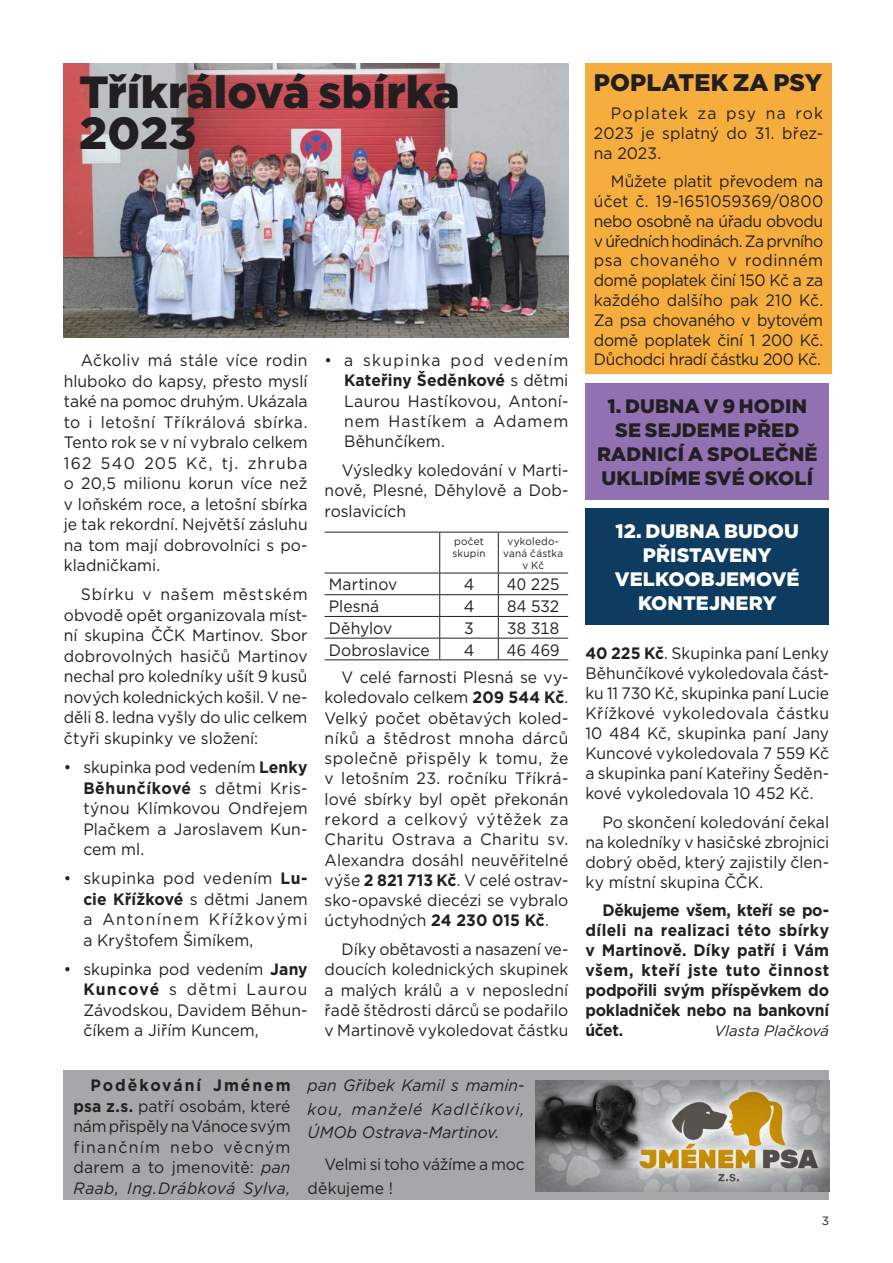
<style>
.page{position:relative;width:893px;height:1263px;background:#fff}
.page>*{position:absolute;margin:0;border:0;box-sizing:border-box;transform-origin:0 0}
.t1{font:900 45px/40.5px "Gotham";letter-spacing:.005em;color:#231f20}
.t2{font:900 24px "Gotham";letter-spacing:.005em;color:#231f20}
.t3{font:900 19.5px/24px "Gotham";letter-spacing:.005em;color:#231f20;text-align:center}
.t4{font:900 19.5px/24px "Gotham";letter-spacing:.005em;color:#fff;text-align:center}
.t5{font:16.5px/20.5px "Gotham";color:#231f20;text-align:justify;scale:.95 1}
.t6{font:700 16.5px/20px "Gotham";letter-spacing:-.015em;color:#231f20;text-align:justify;scale:.95 1}
.t7{font:italic 16.5px/23.5px "Gotham";letter-spacing:.015em;color:#231f20;text-align:justify;scale:.95 1}
.t8{font:16.5px "Gotham";letter-spacing:-.025em;color:#231f20;scale:.95 1}
.t9{font:16.5px "Gotham";letter-spacing:.02em;color:#231f20;scale:.95 1}
.t10{font:italic 15px "Gotham";color:#231f20}
.t11{font:12px "Gotham";color:#231f20}
.t12{font:10.5px/12px "Gotham";letter-spacing:.02em;color:#231f20;scale:.95 1}
.s1{font-weight:700}
.s2{font-style:italic}
</style>
<div class="page">
<div style="left:585px;top:63px;width:247px;height:311px;background:#f5ad3d"></div>
<img style="left:64px;top:64px;width:504px;height:274px">
<hr style="left:325px;top:532px;width:115px;height:1px;background:#231f20">
<hr style="left:440px;top:532px;width:58px;height:1px;background:#231f20">
<hr style="left:439px;top:532px;width:1px;height:41px;background:#231f20">
<hr style="left:498px;top:532px;width:70px;height:1px;background:#231f20">
<hr style="left:498px;top:532px;width:1px;height:41px;background:#231f20">
<hr style="left:325px;top:573px;width:115px;height:1px;background:#231f20">
<hr style="left:440px;top:573px;width:58px;height:1px;background:#231f20">
<hr style="left:498px;top:573px;width:70px;height:1px;background:#231f20">
<hr style="left:325px;top:594px;width:115px;height:1px;background:#231f20">
<hr style="left:440px;top:594px;width:58px;height:1px;background:#231f20">
<hr style="left:498px;top:594px;width:70px;height:1px;background:#231f20">
<hr style="left:325px;top:616px;width:115px;height:1px;background:#231f20">
<hr style="left:440px;top:616px;width:58px;height:1px;background:#231f20">
<hr style="left:498px;top:616px;width:70px;height:1px;background:#231f20">
<hr style="left:325px;top:638px;width:115px;height:1px;background:#231f20">
<hr style="left:440px;top:638px;width:58px;height:1px;background:#231f20">
<svg style="left:439px;top:573px;width:1px;height:86px"></svg>
<hr style="left:498px;top:638px;width:70px;height:1px;background:#231f20">
<svg style="left:498px;top:573px;width:1px;height:86px"></svg>
<hr style="left:325px;top:659px;width:115px;height:1px;background:#231f20">
<hr style="left:440px;top:659px;width:58px;height:1px;background:#231f20">
<hr style="left:498px;top:659px;width:70px;height:1px;background:#231f20">
<div style="left:585px;top:383px;width:244px;height:116px;background:#9171b2"></div>
<div style="left:585px;top:508px;width:244px;height:116px;background:#0e3c60"></div>
<div style="left:64px;top:1070px;width:765px;height:130px;background:#a6a7a9"></div>
<img style="left:535px;top:1080px;width:294px;height:111px">
<h1 class="t1" style="left:79px;top:71px;width:382px">Tříkrálová sbírka<br>2023</h1>
<h2 class="t2" style="left:594px;top:66px;width:230px">POPLATEK ZA PSY</h2>
<p class="t5" style="left:594px;top:103px;width:243px;line-height:19.8px;text-indent:17px">Poplatek za psy na rok 2023 je splatný do 31. břez&shy;na 2023.</p>
<p class="t5" style="left:594px;top:171px;width:243px;line-height:19.8px;text-indent:17px">Můžete platit převodem na účet č. 19-1651059369/0800 nebo osobně na úřadu obvodu v úředních hodinách. Za prvního psa chovaného v rodinném domě poplatek činí 150 Kč a za každého dalšího pak 210 Kč.<br>Za psa chovaného v bytovém domě poplatek činí 1 200 Kč.</p>
<p class="t9" style="left:81px;top:350px;width:240px">Ačkoliv má stále více rodin</p>
<p class="t8" style="left:594px;top:349px;width:240px">Důchodci hradí částku 200 Kč.</p>
<p class="t5" style="left:64px;top:370px;width:258px">hluboko do kapsy, přesto myslí také na pomoc druhým. Ukázala to i letošní Tříkrálová sbírka.<br>Tento rok se v ní vybralo celkem 162 540 205 Kč, tj. zhruba o 20,5 milionu korun více než v loňském roce, a letošní sbírka je tak rekordní. Největší zásluhu na tom mají dobrovolníci s po&shy;kladničkami.</p>
<p class="t5" style="left:64px;top:584px;width:258px;text-indent:17px">Sbírku v našem městském obvodě opět organizovala míst&shy;ní skupina ČČK Martinov. Sbor dobrovolných hasičů Martinov nechal pro koledníky ušít 9 kusů nových kolednických košil. V ne&shy;děli 8. ledna vyšly do ulic celkem čtyři skupinky ve složení:</p>
<p class="t5" style="left:83px;top:756px;width:238px;text-indent:-19px">• skupinka pod vedením <span class="s1">Lenky Běhunčíkové</span> s dětmi Kris&shy;týnou Klímkovou Ondřejem Plačkem a Jaroslavem Kun&shy;cem ml.</p>
<p class="t5" style="left:83px;top:868px;width:238px;text-indent:-20px">• skupinka pod vedením <span class="s1">Lu&shy;cie Křížkové</span> s dětmi Janem a Antonínem Křížkovými a Kryštofem Šimíkem,</p>
<p class="t5" style="left:83px;top:958px;width:238px;text-indent:-19px">• skupinka pod vedením <span class="s1">Jany Kuncové</span> s dětmi Laurou Závodskou, Davidem Běhun&shy;číkem a Jiřím Kuncem,</p>
<p class="t5" style="left:344px;top:350px;width:238px;text-indent:-19px">• a skupinka pod vedením <span class="s1">Kateřiny Šeděnkové</span> s dětmi Laurou Hastíkovou, Antoní&shy;nem Hastíkem a Adamem Běhunčíkem.</p>
<p class="t5" style="left:325px;top:460px;width:258px;text-indent:17px">Výsledky koledování v Marti&shy;nově, Plesné, Děhylově a Dob&shy;roslavicích</p>
<p class="t12" style="left:452px;top:535px;width:36px">počet skupin</p>
<p class="t12" style="left:503px;top:535px;width:65px;text-align:center">vykoledo&shy;vaná částka v Kč</p>
<p class="t5" style="left:329px;top:574px;width:74px">Martinov</p>
<p class="t5" style="left:464px;top:574px;width:13px">4</p>
<p class="t5" style="left:507px;top:574px;width:57px">40 225</p>
<p class="t5" style="left:329px;top:596px;width:55px">Plesná</p>
<p class="t5" style="left:464px;top:596px;width:13px">4</p>
<p class="t5" style="left:507px;top:596px;width:57px">84 532</p>
<p class="t5" style="left:329px;top:617px;width:68px">Děhylov</p>
<p class="t5" style="left:464px;top:617px;width:12px">3</p>
<p class="t5" style="left:507px;top:617px;width:56px">38 318</p>
<p class="t5" style="left:329px;top:639px;width:108px">Dobroslavice</p>
<p class="t5" style="left:464px;top:639px;width:13px">4</p>
<p class="t3" style="left:597px;top:394px;width:222px">1. DUBNA V 9 HODIN<br>SE SEJDEME PŘED<br>RADNICÍ A SPOLEČNĚ<br>UKLIDÍME SVÉ OKOLÍ</p>
<p class="t4" style="left:615px;top:519px;width:186px">12. DUBNA BUDOU<br>PŘISTAVENY<br>VELKOOBJEMOVÉ<br>KONTEJNERY</p>
<p class="t5" style="left:342px;top:636px;width:240px;line-height:27.5px;text-indent:165px">46 469<br>V celé farnosti Plesná se vy-</p>
<p class="t5" style="left:325px;top:687px;width:258px">koledovalo celkem <span class="s1">209 544 Kč</span>.<br>Velký počet obětavých koled&shy;níků a štědrost mnoha dárců společně přispěly k tomu, že v letošním 23. ročníku Tříkrá&shy;lové sbírky byl opět překonán rekord a celkový výtěžek za Charitu Ostrava a Charitu sv.<br>Alexandra dosáhl neuvěřitelné výše <span class="s1">2 821 713 Kč</span>. V celé ostrav&shy;sko-opavské diecézi se vybralo úctyhodných <span class="s1">24 230 015 Kč</span>.</p>
<p class="t5" style="left:325px;top:939px;width:258px;text-indent:17px">Díky obětavosti a nasazení ve&shy;doucích kolednických skupinek a malých králů a v neposlední řadě štědrosti dárců se podařilo v Martinově vykoledovat částku</p>
<p class="t5" style="left:585px;top:643px;width:258px;line-height:20px"><span class="s1">40 225 Kč</span>. Skupinka paní Lenky Běhunčíkové vykoledovala část&shy;ku 11 730 Kč, skupinka paní Lucie Křížkové vykoledovala částku 10 484 Kč, skupinka paní Jany Kuncové vykoledovala 7 559 Kč a skupinka paní Kateřiny Šeděn&shy;kové vykoledovala 10 452 Kč.</p>
<p class="t5" style="left:585px;top:811px;width:258px;line-height:20px;text-indent:17px">Po skončení koledování čekal na koledníky v hasičské zbrojnici dobrý oběd, který zajistily člen&shy;ky místní skupina ČČK.</p>
<p class="t6" style="left:585px;top:900px;width:258px;text-indent:17px">Děkujeme všem, kteří se po&shy;díleli na realizaci této sbírky v Martinově. Díky patří i Vám všem, kteří jste tuto činnost podpořili svým příspěvkem do pokladniček nebo na bankovní účet.</p>
<p class="t10" style="left:715px;top:1021px;width:116px">Vlasta Plačková</p>
<p class="t5" style="left:74px;top:1075px;width:230px;text-indent:17px"><span class="s1">Poděkování Jménem psa z.s.</span> patří osobám, které nám přispěly na Vánoce svým finančním nebo věcným darem a to jmenovitě: <span class="s2">pan Raab, Ing.Drábková Sylva,</span></p>
<p class="t7" style="left:308px;top:1073px;width:230px">pan Gřibek Kamil s mamin&shy;kou, manželé Kadlčíkovi, ÚMOb Ostrava-Martinov.</p>
<p class="t5" style="left:308px;top:1152px;width:230px;line-height:23.5px;text-indent:17px">Velmi si toho vážíme a moc děkujeme !</p>
<p class="t11" style="left:822px;top:1213px;width:9px">3</p>
</div>
